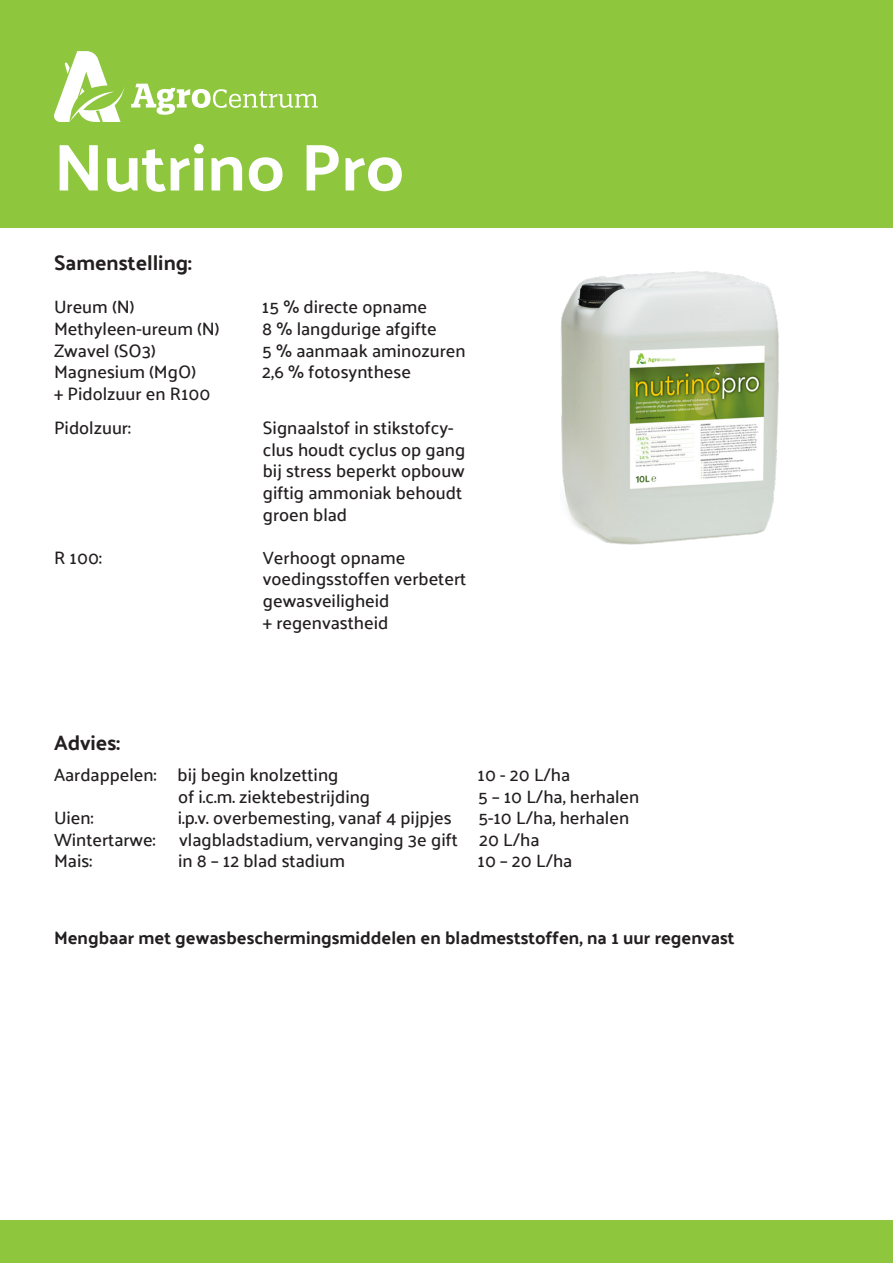
<style>
.page{position:relative;width:893px;height:1263px;background:#fff}
.page>*{position:absolute;margin:0;border:0;box-sizing:border-box;transform-origin:0 0}
.t1{font:700 66.6px "Palanquin";color:#fff}
.t2{font:700 21px "Palanquin";color:#231f20}
.t3{font:500 18px/21.6px "Palanquin";color:#231f20}
.t4{font:700 18px "Palanquin";color:#231f20}
</style>
<div class="page">
<div style="left:0;top:0;width:893px;height:227px;background:#8ec63e"></div>
<svg style="left:54px;top:51px;width:70px;height:71px"></svg>
<svg style="left:131px;top:84px;width:187px;height:31px"></svg>
<div style="left:0;top:1220px;width:893px;height:43px;background:#8ec63e"></div>
<img style="left:560px;top:271px;width:219px;height:274px">
<p class="t1" style="left:54px;top:129px;width:352px">Nutrino Pro</p>
<p class="t2" style="left:54px;top:251px;width:139px">Samenstelling:</p>
<p class="t3" style="left:54px;top:296px;width:82px">Ureum (N)</p>
<p class="t3" style="left:262px;top:296px;width:167px">15 % directe opname</p>
<p class="t3" style="left:54px;top:318px;width:167px">Methyleen-ureum (N)</p>
<p class="t3" style="left:262px;top:318px;width:176px">8 % langdurige afgifte</p>
<p class="t3" style="left:54px;top:340px;width:103px">Zwavel (SO3)</p>
<p class="t3" style="left:262px;top:340px;width:205px">5 % aanmaak aminozuren</p>
<p class="t3" style="left:54px;top:361px;width:144px">Magnesium (MgO)</p>
<p class="t3" style="left:262px;top:361px;width:150px">2,6 % fotosynthese</p>
<p class="t3" style="left:54px;top:383px;width:158px">+ Pidolzuur en R100</p>
<p class="t3" style="left:54px;top:417px;width:78px">Pidolzuur:</p>
<p class="t3" style="left:54px;top:547px;width:49px">R 100:</p>
<p class="t2" style="left:54px;top:730px;width:68px">Advies:</p>
<p class="t3" style="left:263px;top:417px;width:204px">Signaalstof in stikstofcy&shy;clus houdt cyclus op gang bij stress beperkt opbouw giftig ammoniak behoudt groen blad</p>
<p class="t3" style="left:263px;top:547px;width:144px">Verhoogt opname</p>
<p class="t3" style="left:263px;top:568px;width:205px">voedingsstoffen verbetert</p>
<p class="t3" style="left:263px;top:590px;width:128px">gewasveiligheid</p>
<p class="t3" style="left:263px;top:611px;width:127px">+ regenvastheid</p>
<p class="t3" style="left:54px;top:764px;width:286px">Aardappelen: bij begin knolzetting</p>
<p class="t3" style="left:478px;top:764px;width:94px">10 - 20 L/ha</p>
<p class="t3" style="left:178px;top:785px;width:193px">of i.c.m. ziektebestrijding</p>
<p class="t3" style="left:478px;top:785px;width:163px">5 – 10 L/ha, herhalen</p>
<p class="t3" style="left:54px;top:807px;width:41px">Uien:</p>
<p class="t3" style="left:178px;top:807px;width:275px">i.p.v. overbemesting, vanaf 4 pijpjes</p>
<p class="t3" style="left:478px;top:807px;width:152px">5-10 L/ha, herhalen</p>
<p class="t3" style="left:54px;top:829px;width:103px">Wintertarwe:</p>
<p class="t3" style="left:179px;top:829px;width:362px">vlagbladstadium, vervanging 3e gift 20 L/ha</p>
<p class="t3" style="left:54px;top:850px;width:40px">Mais:</p>
<p class="t3" style="left:178px;top:850px;width:169px">in 8 – 12 blad stadium</p>
<p class="t3" style="left:478px;top:850px;width:96px">10 – 20 L/ha</p>
<p class="t4" style="left:54px;top:927px;width:682px">Mengbaar met gewasbeschermingsmiddelen en bladmeststoffen, na 1 uur regenvast</p>
</div>
